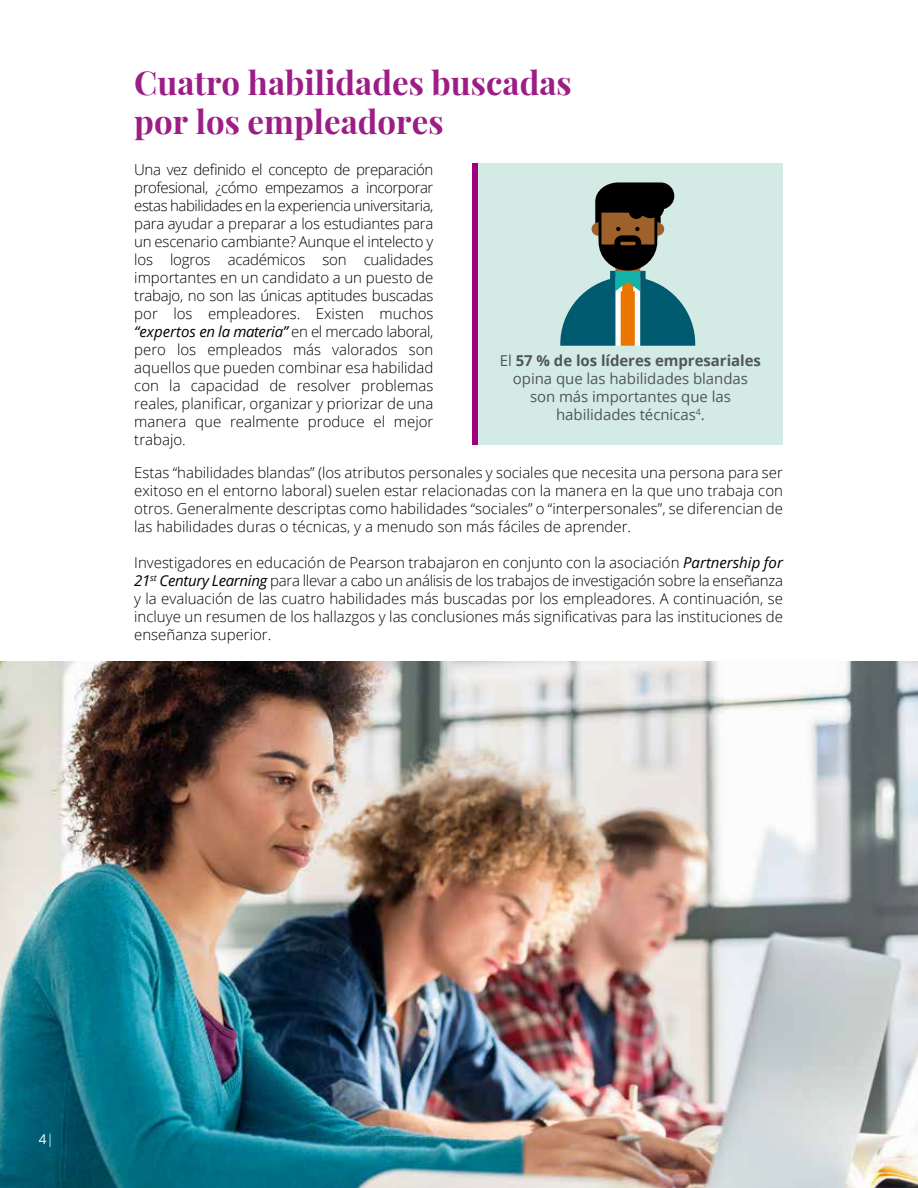
<style>
.page{position:relative;width:918px;height:1188px;background:#fff}
.page>*{position:absolute;margin:0;border:0;box-sizing:border-box;transform-origin:0 0}
.t1{font:700 33px/39.6px "Playfair Display";color:#9d1d86}
.t2{font:300 15px/18px "Open Sans";color:#000;text-align:justify}
.t3{font:15px/18px "Open Sans";letter-spacing:-.005em;color:#505759;text-align:center}
.t4{font:13.5px "Open Sans";color:#fff}
.s1{font-weight:400;font-style:italic}
.s2{font-weight:700}
.s3{color:#b1ded6}
</style>
<div class="page">
<div style="left:472px;top:164px;width:311px;height:281px;background:#d4eae4"></div>
<div style="left:472px;top:164px;width:6px;height:281px;background:#9e007e"></div>
<img style="left:0;top:662px;width:918px;height:526px">
<svg style="left:560px;top:182px;width:135px;height:164px"></svg>
<h1 class="t1" style="left:134px;top:62px;width:439px">Cuatro habilidades buscadas por los empleadores</h1>
<p class="t2" style="left:134px;top:160px;width:301px">Una vez definido el concepto de preparación profesional, ¿cómo empezamos a incorporar estas habilidades en la experiencia universitaria, para ayudar a preparar a los estudiantes para un escenario cambiante? Aunque el intelecto y los logros académicos son cualidades importantes en un candidato a un puesto de trabajo, no son las únicas aptitudes buscadas por los empleadores. Existen muchos <span class="s1">“expertos en la materia”</span> en el mercado laboral, pero los empleados más valorados son aquellos que pueden combinar esa habilidad con la capacidad de resolver problemas reales, planificar, organizar y priorizar de una manera que realmente produce el mejor trabajo.</p>
<p class="t3" style="left:500px;top:352px;width:263px">El <span class="s2">57 % de los líderes empresariales </span>opina que las habilidades blandas son más importantes que las habilidades técnicas<sup>4</sup>.</p>
<p class="t2" style="left:134px;top:464px;width:650px">Estas “habilidades blandas” (los atributos personales y sociales que necesita una persona para ser exitoso en el entorno laboral) suelen estar relacionadas con la manera en la que uno trabaja con otros. Generalmente descriptas como habilidades “sociales” o “interpersonales”, se diferencian de las habilidades duras o técnicas, y a menudo son más fáciles de aprender.</p>
<p class="t2" style="left:134px;top:554px;width:650px">Investigadores en educación de Pearson trabajaron en conjunto con la asociación <span class="s1">Partnership for 21</span><sup>st</sup> <span class="s1">Century Learning</span> para llevar a cabo un análisis de los trabajos de investigación sobre la enseñanza y la evaluación de las cuatro habilidades más buscadas por los empleadores. A continuación, se incluye un resumen de los hallazgos y las conclusiones más significativas para las instituciones de enseñanza superior.</p>
<p class="t4" style="left:39px;top:1130px;width:17px">4<span class="s3">|</span></p>
</div>
